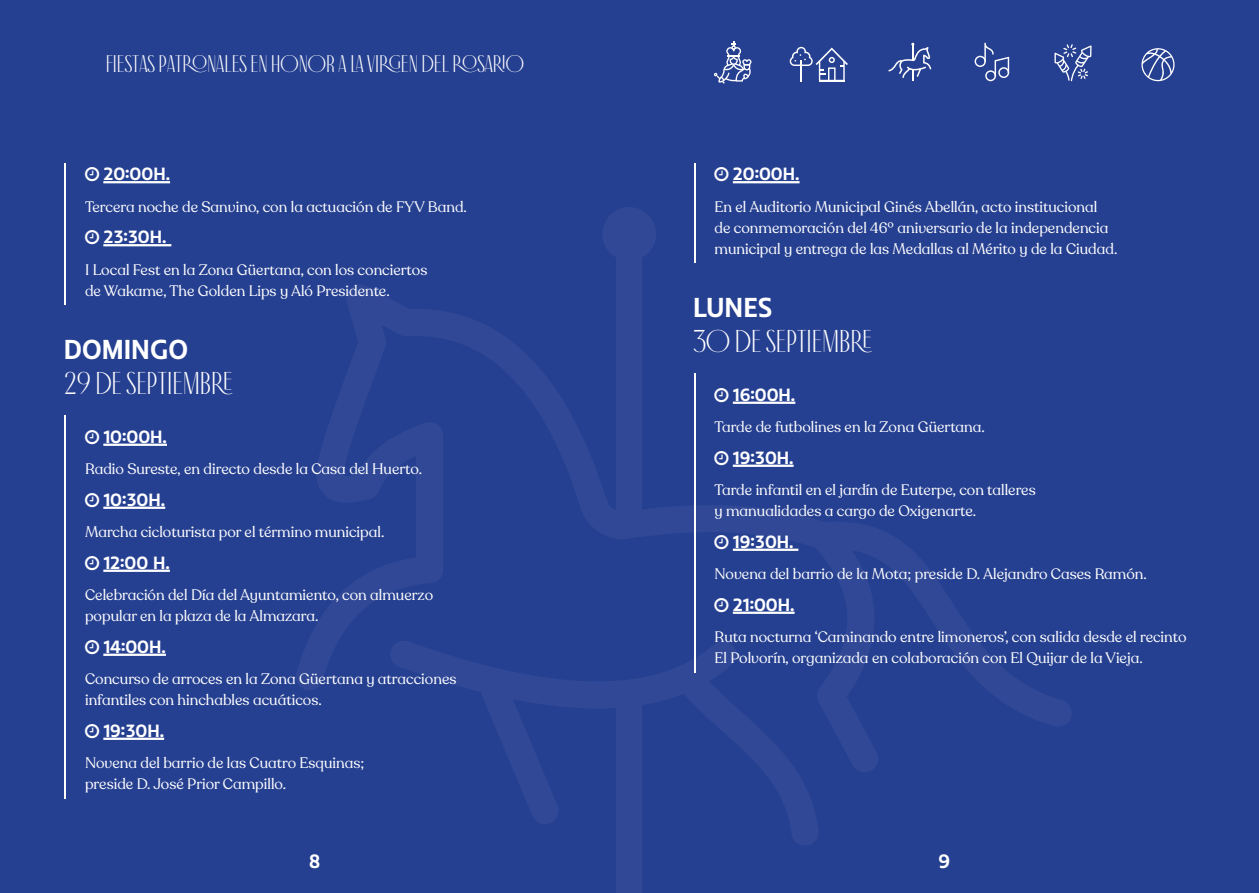
<style>
.page{position:relative;width:1259px;height:893px;background:#fff}
.page>*{position:absolute;margin:0;border:0;box-sizing:border-box;transform-origin:0 0}
.t1{font:31.5px "Antiga";color:#fff}
.t2{font:700 25.5px "Chulapa";color:#fff}
.t3{font:24px "Antiga";color:#fff}
.t4{font:700 18px "Chulapa";color:#fff}
.t5{font:700 16.5px "Chulapa";color:#fff}
.t6{font:15px/21px "Recoleta Alt";color:#fff}
</style>
<div class="page">
<div style="left:0;top:0;width:629px;height:893px;background:#264091"></div>
<div style="left:629px;top:0;width:630px;height:893px;background:#264091"></div>
<div style="left:602px;top:207px;width:54px;height:54px;background:#304896;border-radius:50%"></div>
<div style="left:616px;top:223px;width:26px;height:293px;background:#304896"></div>
<div style="left:616px;top:694px;width:26px;height:199px;background:#304896"></div>
<svg style="left:65px;top:163px;width:1px;height:21px"></svg>
<hr style="left:103px;top:181px;width:67px;height:2px;background:#fff">
<hr style="left:65px;top:184px;width:1px;height:37px;background:#fff">
<hr style="left:65px;top:216px;width:1px;height:35px;background:#fff">
<hr style="left:103px;top:244px;width:68px;height:2px;background:#fff">
<hr style="left:65px;top:247px;width:1px;height:58px;background:#fff">
<hr style="left:65px;top:416px;width:1px;height:34px;background:#fff">
<hr style="left:103px;top:444px;width:64px;height:2px;background:#fff">
<hr style="left:65px;top:446px;width:1px;height:38px;background:#fff">
<hr style="left:65px;top:479px;width:1px;height:34px;background:#fff">
<hr style="left:103px;top:507px;width:62px;height:2px;background:#fff">
<hr style="left:65px;top:509px;width:1px;height:38px;background:#fff">
<hr style="left:65px;top:542px;width:1px;height:34px;background:#fff">
<hr style="left:103px;top:570px;width:67px;height:2px;background:#fff">
<hr style="left:65px;top:572px;width:1px;height:59px;background:#fff">
<hr style="left:65px;top:626px;width:1px;height:34px;background:#fff">
<hr style="left:103px;top:654px;width:63px;height:2px;background:#fff">
<hr style="left:65px;top:656px;width:1px;height:59px;background:#fff">
<hr style="left:65px;top:710px;width:1px;height:34px;background:#fff">
<hr style="left:103px;top:738px;width:61px;height:2px;background:#fff">
<hr style="left:65px;top:740px;width:1px;height:59px;background:#fff">
<svg style="left:694px;top:163px;width:1px;height:21px"></svg>
<hr style="left:733px;top:181px;width:66px;height:2px;background:#fff">
<hr style="left:694px;top:184px;width:1px;height:79px;background:#fff">
<hr style="left:694px;top:374px;width:1px;height:34px;background:#fff">
<hr style="left:733px;top:402px;width:62px;height:2px;background:#fff">
<hr style="left:694px;top:404px;width:1px;height:38px;background:#fff">
<hr style="left:694px;top:437px;width:1px;height:34px;background:#fff">
<hr style="left:733px;top:465px;width:60px;height:2px;background:#fff">
<hr style="left:694px;top:467px;width:1px;height:59px;background:#fff">
<hr style="left:694px;top:521px;width:1px;height:34px;background:#fff">
<hr style="left:733px;top:549px;width:65px;height:2px;background:#fff">
<hr style="left:694px;top:551px;width:1px;height:38px;background:#fff">
<hr style="left:694px;top:584px;width:1px;height:34px;background:#fff">
<hr style="left:733px;top:612px;width:61px;height:2px;background:#fff">
<hr style="left:694px;top:614px;width:1px;height:59px;background:#fff">
<svg style="left:974px;top:43px;width:35px;height:38px"></svg>
<svg style="left:1054px;top:44px;width:37px;height:37px"></svg>
<svg style="left:1141px;top:48px;width:33px;height:33px"></svg>
<svg style="left:789px;top:47px;width:59px;height:34px"></svg>
<svg style="left:888px;top:43px;width:43px;height:38px"></svg>
<svg style="left:714px;top:42px;width:37px;height:42px"></svg>
<h3 class="t3" style="left:106px;top:52px;width:420px">FIESTAS PATRONALES EN HONOR A LA VIRGEN DEL ROSARIO</h3>
<p class="t5" style="left:103px;top:164px;width:68px">20:00h.</p>
<p class="t6" style="left:85px;top:196px;width:383px">Tercera noche de Sanvino, con la actuación de FYV Band.</p>
<p class="t5" style="left:103px;top:227px;width:65px">23:30h.</p>
<p class="t6" style="left:85px;top:259px;width:344px">I Local Fest en la Zona Güertana, con los conciertos de Wakame, The Golden Lips y Aló Presidente.</p>
<h2 class="t2" style="left:64px;top:333px;width:126px">DOMINGO</h2>
<h1 class="t1" style="left:64px;top:367px;width:170px">29 DE SEPTIEMBRE</h1>
<p class="t5" style="left:103px;top:426px;width:65px">10:00h.</p>
<p class="t6" style="left:85px;top:459px;width:338px">Radio Sureste, en directo desde la Casa del Huerto.</p>
<p class="t5" style="left:103px;top:489px;width:63px">10:30h.</p>
<p class="t6" style="left:85px;top:522px;width:301px">Marcha cicloturista por el término municipal.</p>
<p class="t5" style="left:103px;top:552px;width:68px">12:00 h.</p>
<p class="t6" style="left:85px;top:585px;width:350px">Celebración del Día del Ayuntamiento, con almuerzo popular en la plaza de la Almazara.</p>
<p class="t5" style="left:103px;top:636px;width:64px">14:00h.</p>
<p class="t6" style="left:85px;top:669px;width:373px">Concurso de arroces en la Zona Güertana y atracciones infantiles con hinchables acuáticos.</p>
<p class="t5" style="left:103px;top:720px;width:62px">19:30h.</p>
<p class="t6" style="left:85px;top:753px;width:281px">Novena del barrio de las Cuatro Esquinas; preside D. José Prior Campillo.</p>
<p class="t4" style="left:309px;top:850px;width:13px">8</p>
<p class="t5" style="left:733px;top:164px;width:68px">20:00h.</p>
<p class="t6" style="left:714px;top:196px;width:404px">En el Auditorio Municipal Ginés Abellán, acto institucional<br>de conmemoración del 46º aniversario de la independencia municipal y entrega de las Medallas al Mérito y de la Ciudad.</p>
<h2 class="t2" style="left:693px;top:291px;width:80px">LUNES</h2>
<h1 class="t1" style="left:693px;top:325px;width:180px">30 DE SEPTIEMBRE</h1>
<p class="t5" style="left:733px;top:384px;width:64px">16:00h.</p>
<p class="t6" style="left:714px;top:417px;width:272px">Tarde de futbolines en la Zona Güertana.</p>
<p class="t5" style="left:733px;top:447px;width:62px">19:30h.</p>
<p class="t6" style="left:714px;top:480px;width:323px">Tarde infantil en el jardín de Euterpe, con talleres y manualidades a cargo de Oxigenarte.</p>
<p class="t5" style="left:733px;top:531px;width:62px">19:30h.</p>
<p class="t6" style="left:714px;top:564px;width:434px">Novena del barrio de la Mota; preside D. Alejandro Cases Ramón.</p>
<p class="t5" style="left:733px;top:594px;width:63px">21:00h.</p>
<p class="t6" style="left:714px;top:627px;width:473px">Ruta nocturna ‘Caminando entre limoneros’, con salida desde el recinto<br>El Polvorín, organizada en colaboración con El Quijar de la Vieja.</p>
<p class="t4" style="left:938px;top:850px;width:13px">9</p>
</div>
